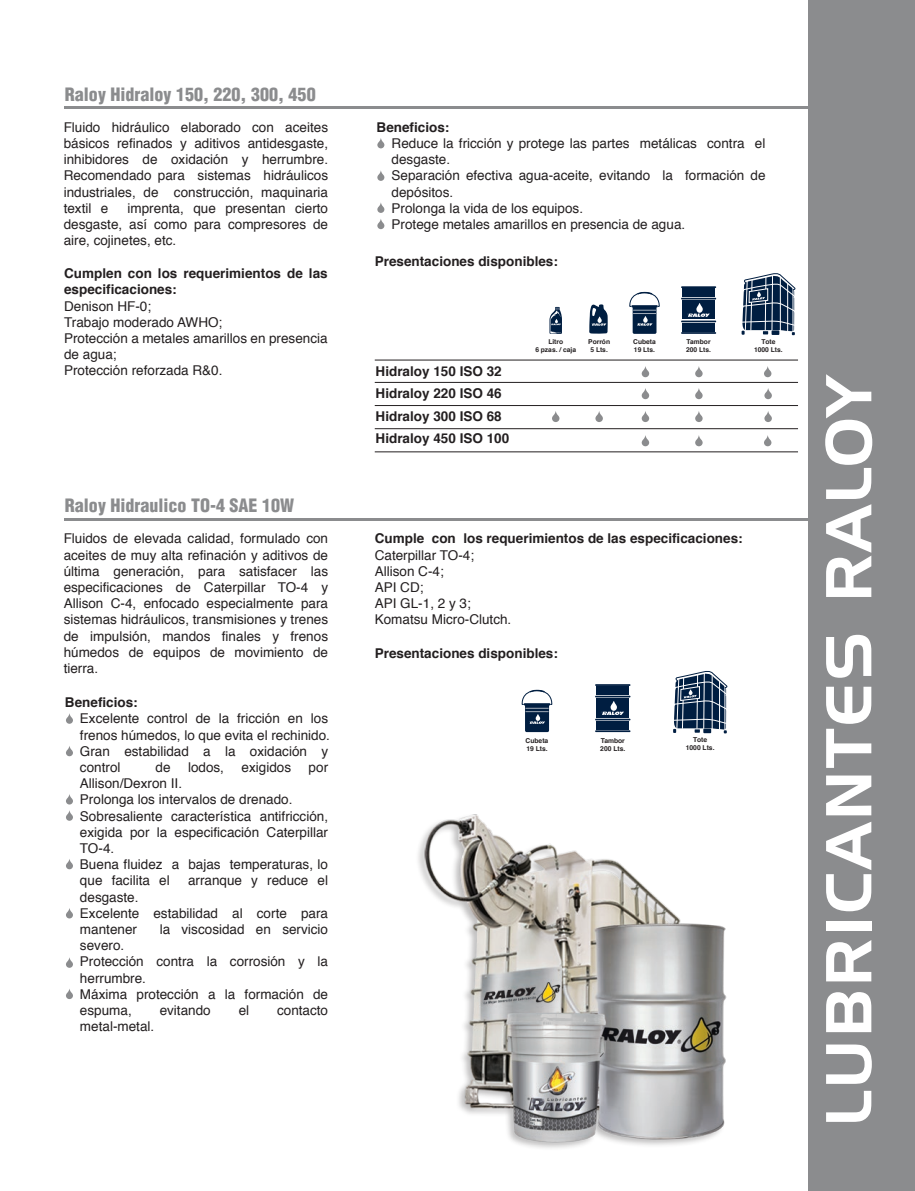
<style>
.page{position:relative;width:915px;height:1191px;background:#fff}
.page>*{position:absolute;margin:0;border:0;box-sizing:border-box;transform-origin:0 0}
.t1{font:63px "Handel Gothic BT";letter-spacing:.05em;color:#fff}
.t2{font:900 condensed 18px "Helvetica";color:#8b8c8e}
.t3{font:13.5px/16.2px "Helvetica";color:#231f20}
.t4{font:700 13.5px/22.5px "Helvetica";color:#231f20}
.t5{font:700 6.75px/8.1px "Helvetica";color:#231f20}
.t6{font:700 6.6px/7.9px "Helvetica";color:#231f20;text-align:center}
</style>
<div class="page">
<div style="left:808px;top:0;width:106px;height:1191px;background:#8b8c8e"></div>
<svg style="left:589px;top:304px;width:18px;height:30px"></svg>
<svg style="left:549px;top:307px;width:12px;height:27px"></svg>
<svg style="left:629px;top:292px;width:31px;height:42px"></svg>
<hr style="left:680px;top:286px;width:36px;height:2px;background:#001e41">
<hr style="left:680px;top:298px;width:36px;height:1px;background:#001e41">
<hr style="left:680px;top:320px;width:36px;height:2px;background:#001e41">
<hr style="left:680px;top:332px;width:36px;height:2px;background:#001e41">
<div style="left:682px;top:289px;width:32px;height:8px;background:#001e41"></div>
<div style="left:682px;top:300px;width:32px;height:19px;background:#001e41"></div>
<div style="left:682px;top:323px;width:32px;height:8px;background:#001e41"></div>
<svg style="left:687px;top:303px;width:22px;height:14px"></svg>
<svg style="left:741px;top:273px;width:54px;height:62px"></svg>
<hr style="left:64px;top:106px;width:744px;height:3px;background:#8b8c8e">
<svg style="left:377px;top:138px;width:7px;height:10px"></svg>
<svg style="left:377px;top:170px;width:7px;height:11px"></svg>
<svg style="left:377px;top:202px;width:7px;height:11px"></svg>
<svg style="left:377px;top:219px;width:7px;height:10px"></svg>
<svg style="left:641px;top:366px;width:8px;height:11px"></svg>
<svg style="left:641px;top:388px;width:8px;height:11px"></svg>
<svg style="left:641px;top:411px;width:8px;height:11px"></svg>
<svg style="left:641px;top:435px;width:8px;height:11px"></svg>
<svg style="left:595px;top:411px;width:7px;height:11px"></svg>
<svg style="left:552px;top:411px;width:7px;height:11px"></svg>
<svg style="left:695px;top:366px;width:7px;height:11px"></svg>
<svg style="left:695px;top:388px;width:7px;height:11px"></svg>
<svg style="left:695px;top:411px;width:7px;height:11px"></svg>
<svg style="left:695px;top:435px;width:7px;height:11px"></svg>
<svg style="left:764px;top:366px;width:7px;height:11px"></svg>
<svg style="left:764px;top:435px;width:7px;height:11px"></svg>
<svg style="left:764px;top:388px;width:7px;height:11px"></svg>
<svg style="left:764px;top:411px;width:7px;height:11px"></svg>
<hr style="left:64px;top:518px;width:744px;height:3px;background:#8b8c8e">
<svg style="left:66px;top:713px;width:7px;height:11px"></svg>
<svg style="left:66px;top:746px;width:7px;height:10px"></svg>
<svg style="left:66px;top:794px;width:7px;height:10px"></svg>
<svg style="left:66px;top:810px;width:7px;height:10px"></svg>
<svg style="left:66px;top:859px;width:7px;height:10px"></svg>
<svg style="left:66px;top:908px;width:7px;height:10px"></svg>
<svg style="left:66px;top:989px;width:7px;height:10px"></svg>
<svg style="left:66px;top:957px;width:7px;height:10px"></svg>
<svg style="left:521px;top:690px;width:32px;height:42px"></svg>
<hr style="left:595px;top:684px;width:35px;height:2px;background:#001e41">
<hr style="left:595px;top:695px;width:35px;height:2px;background:#001e41">
<hr style="left:595px;top:718px;width:35px;height:2px;background:#001e41">
<hr style="left:595px;top:730px;width:35px;height:2px;background:#001e41">
<div style="left:596px;top:686px;width:33px;height:9px;background:#001e41"></div>
<div style="left:596px;top:698px;width:33px;height:19px;background:#001e41"></div>
<div style="left:596px;top:721px;width:33px;height:8px;background:#001e41"></div>
<svg style="left:601px;top:701px;width:22px;height:14px"></svg>
<svg style="left:673px;top:671px;width:54px;height:62px"></svg>
<hr style="left:374px;top:360px;width:423px;height:1px;background:#231f20">
<hr style="left:374px;top:382px;width:423px;height:1px;background:#231f20">
<hr style="left:374px;top:405px;width:423px;height:1px;background:#231f20">
<hr style="left:374px;top:428px;width:423px;height:1px;background:#231f20">
<hr style="left:374px;top:451px;width:423px;height:1px;background:#231f20">
<img style="left:418px;top:814px;width:309px;height:334px">
<h2 class="t2" style="left:65px;top:82px;width:252px">Raloy Hidraloy 150, 220, 300, 450</h2>
<p class="t3" style="left:64px;top:119px;width:266px;text-align:justify">Fluido hidráulico elaborado con aceites básicos refinados y aditivos antidesgaste, inhibidores de oxidación y herrumbre.<br>Recomendado para sistemas hidráulicos industriales, de construcción, maquinaria textil e</p>
<p class="t3" style="left:64px;top:200px;width:266px;text-align:justify;text-indent:64px">imprenta, que presentan cierto desgaste, así como para compresores de aire, cojinetes, etc.</p>
<p class="t4" style="left:64px;top:265px;width:265px;line-height:16.2px">Cumplen con los requerimientos de las especificaciones:</p>
<p class="t3" style="left:64px;top:298px;width:265px">Denison HF-0;<br>Trabajo moderado AWHO;<br>Protección a metales amarillos en presencia de agua;<br>Protección reforzada R&amp;0.</p>
<h2 class="t2" style="left:65px;top:494px;width:231px">Raloy Hidraulico TO-4 SAE 10W</h2>
<p class="t3" style="left:64px;top:531px;width:266px;text-align:justify">Fluidos de elevada calidad, formulado con aceites de muy alta refinación y aditivos de última generación, para satisfacer las especificaciones de Caterpillar TO-4 y Allison C-4, enfocado especialmente para sistemas hidráulicos, transmisiones y trenes de impulsión, mandos finales y frenos húmedos de equipos de movimiento de tierra.</p>
<p class="t4" style="left:65px;top:691px;width:74px">Beneficios:</p>
<p class="t3" style="left:80px;top:711px;width:251px">Excelente control de la fricción en los frenos húmedos, lo que evita el rechinido.<br>Gran estabilidad a la oxidación y control</p>
<p class="t3" style="left:155px;top:759px;width:17px">de</p>
<p class="t3" style="left:188px;top:759px;width:38px">lodos,</p>
<p class="t3" style="left:241px;top:759px;width:51px">exigidos</p>
<p class="t3" style="left:308px;top:759px;width:21px">por</p>
<p class="t3" style="left:80px;top:775px;width:249px">Allison/Dexron II.<br>Prolonga los intervalos de drenado.<br>Sobresaliente característica antifricción, exigida por la especificación Caterpillar<br>TO-4.<br>Buena fluidez a bajas temperaturas, lo que facilita el</p>
<p class="t3" style="left:188px;top:873px;width:142px">arranque y reduce el</p>
<p class="t3" style="left:80px;top:889px;width:249px">desgaste.<br>Excelente estabilidad al corte para mantener</p>
<p class="t3" style="left:160px;top:921px;width:170px">la viscosidad en servicio</p>
<p class="t3" style="left:80px;top:937px;width:249px">severo.<br>Protección contra la corrosión y la herrumbre.<br>Máxima protección a la formación de espuma,</p>
<p class="t3" style="left:160px;top:1002px;width:53px">evitando</p>
<p class="t3" style="left:238px;top:1002px;width:12px">el</p>
<p class="t3" style="left:277px;top:1002px;width:53px">contacto</p>
<p class="t3" style="left:80px;top:1018px;width:76px">metal-metal.</p>
<p class="t4" style="left:376px;top:116px;width:74px">Beneficios:</p>
<p class="t3" style="left:391px;top:135px;width:375px">Reduce la fricción y protege las partes metálicas contra el desgaste.<br>Separación efectiva agua-aceite, evitando la formación de depósitos.<br>Prolonga la vida de los equipos.<br>Protege metales amarillos en presencia de agua.</p>
<p class="t4" style="left:374px;top:250px;width:185px">Presentaciones disponibles:</p>
<p class="t4" style="left:375px;top:360px;width:135px">Hidraloy 150 ISO 32<br>Hidraloy 220 ISO 46<br>Hidraloy 300 ISO 68<br>Hidraloy 450 ISO 100</p>
<p class="t6" style="left:535px;top:338px;width:42px">Litro<br>6 pzas. / caja</p>
<p class="t6" style="left:633px;top:338px;width:24px;text-align:left">Cubeta<br>19 Lts.</p>
<p class="t6" style="left:686px;top:338px;width:26px;text-align:left">Tambor<br>200 Lts.</p>
<p class="t6" style="left:753px;top:338px;width:30px">Tote<br>1000 Lts.</p>
<p class="t6" style="left:588px;top:338px;width:23px">Porrón<br>5 Lts.</p>
<p class="t4" style="left:374px;top:527px;width:369px">Cumple con los requerimientos de las especificaciones:</p>
<p class="t3" style="left:374px;top:547px;width:138px">Caterpillar TO-4;<br>Allison C-4;<br>API CD;<br>API GL-1, 2 y 3;<br>Komatsu Micro-Clutch.</p>
<p class="t4" style="left:374px;top:642px;width:185px">Presentaciones disponibles:</p>
<p class="t5" style="left:525px;top:736px;width:24px">Cubeta<br>19 Lts.</p>
<p class="t5" style="left:600px;top:736px;width:27px">Tambor<br>200 Lts.</p>
<p class="t5" style="left:685px;top:736px;width:30px;text-align:center">Tote<br>1000 Lts.</p>
<h1 class="t1" style="left:810px;top:1125px;width:755px;rotate:-90deg">LUBRICANTES RALOY</h1>
</div>
